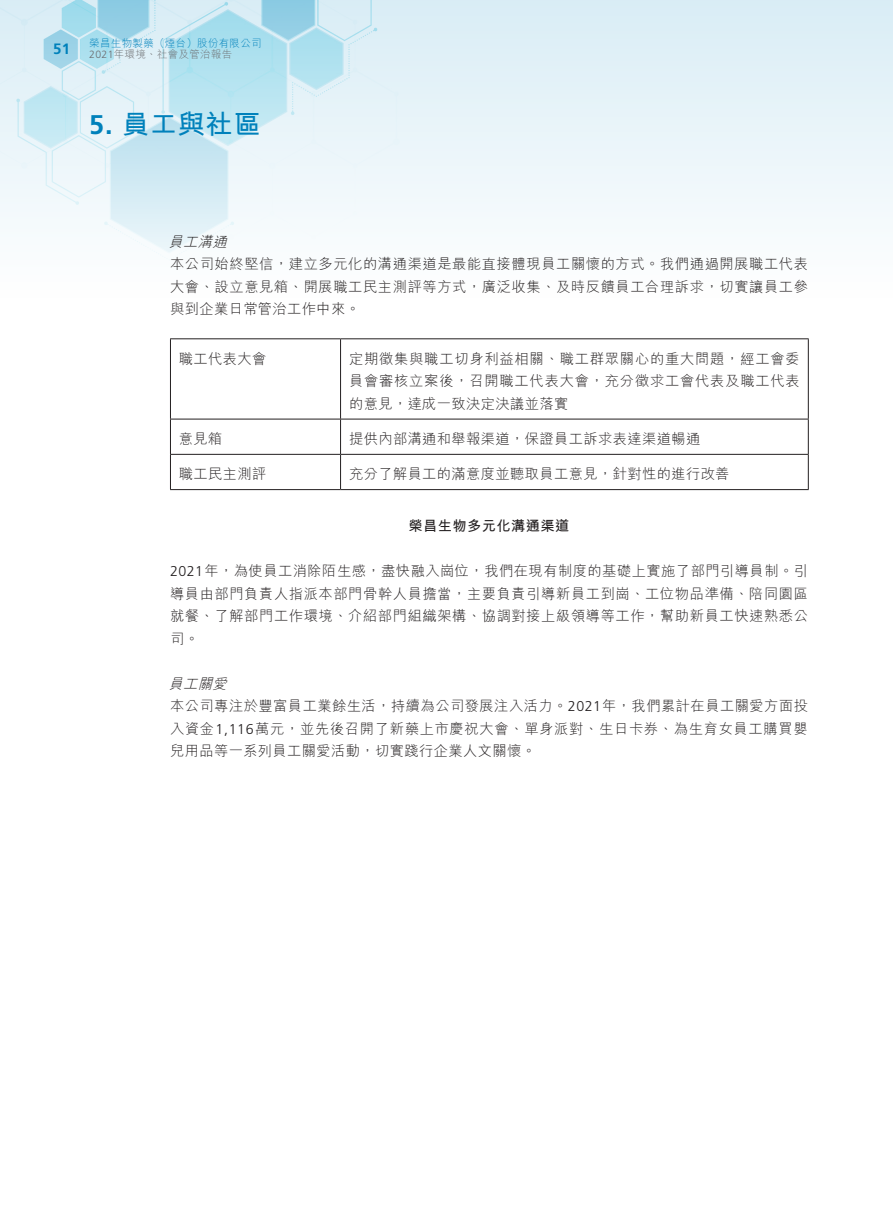
<style>
.page{position:relative;width:893px;height:1212px;background:#fff}
.page>*{position:absolute;margin:0;border:0;box-sizing:border-box;transform-origin:0 0}
.t1{font:700 27px "M Hei HK";letter-spacing:.03em;color:#0081bb}
.t2{font:700 15px "Frutiger LT Std";color:#0081bb}
.t3{font:300 14.25px/22.5px "M Hei HK";letter-spacing:.04em;color:#231f20;text-align:justify}
.t4{font:700 14.25px "M Hei HK";letter-spacing:.03em;color:#231f20}
.t5{font:italic 300 14.25px "M Hei HK";color:#231f20}
.t6{font:300 10.5px "M Hei HK";letter-spacing:.03em;color:#0081bb}
.t7{font:300 10.5px "M Hei HK";letter-spacing:.03em;color:#6c6d70}
.s1{font-family:"Frutiger LT Std"}
.s2{font-style:italic}
</style>
<div class="page">
<div style="left:0;top:0;width:893px;height:301px;background:linear-gradient(to bottom,#d9edf5,#fff)"></div>
<img style="left:0;top:0;width:458px;height:301px">
<hr style="left:170px;top:338px;width:171px;height:1px;background:#231f20">
<hr style="left:170px;top:339px;width:1px;height:80px;background:#231f20">
<hr style="left:341px;top:338px;width:468px;height:1px;background:#231f20">
<hr style="left:340px;top:339px;width:1px;height:80px;background:#231f20">
<hr style="left:808px;top:339px;width:1px;height:80px;background:#231f20">
<hr style="left:170px;top:419px;width:171px;height:1px;background:#231f20">
<hr style="left:170px;top:419px;width:1px;height:35px;background:#231f20">
<hr style="left:341px;top:419px;width:468px;height:1px;background:#231f20">
<hr style="left:340px;top:419px;width:1px;height:35px;background:#231f20">
<hr style="left:808px;top:419px;width:1px;height:35px;background:#231f20">
<hr style="left:170px;top:454px;width:171px;height:1px;background:#231f20">
<hr style="left:170px;top:455px;width:1px;height:34px;background:#231f20">
<hr style="left:341px;top:454px;width:468px;height:1px;background:#231f20">
<hr style="left:340px;top:455px;width:1px;height:34px;background:#231f20">
<hr style="left:808px;top:455px;width:1px;height:34px;background:#231f20">
<hr style="left:170px;top:489px;width:171px;height:1px;background:#231f20">
<hr style="left:341px;top:489px;width:468px;height:1px;background:#231f20">
<p class="t6" style="left:89px;top:38px;width:174px">榮昌生物製藥（煙台）股份有限公司</p>
<p class="t2" style="left:53px;top:40px;width:19px">51</p>
<p class="t7" style="left:89px;top:49px;width:144px"><span class="s1">2021</span>年環境、社會及管治報告</p>
<h1 class="t1" style="left:89px;top:104px;width:173px"><span class="s1">5.</span> 員工與社區</h1>
<p class="t5" style="left:169px;top:234px;width:63px">員工溝通</p>
<p class="t3" style="left:170px;top:252px;width:639px">本公司始終堅信，建立多元化的溝通渠道是最能直接體現員工關懷的方式。我們通過開展職工代表大會、設立意見箱、開展職工民主測評等方式，廣泛收集、及時反饋員工合理訴求，切實讓員工參與到企業日常管治工作中來。</p>
<p class="t3" style="left:349px;top:347px;width:452px">定期徵集與職工切身利益相關、職工群眾關心的重大問題，經工會委</p>
<p class="t3" style="left:179px;top:347px;width:89px">職工代表大會</p>
<p class="t3" style="left:179px;top:427px;width:45px">意見箱</p>
<p class="t3" style="left:179px;top:463px;width:89px">職工民主測評</p>
<p class="t3" style="left:349px;top:370px;width:452px">員會審核立案後，召開職工代表大會，充分徵求工會代表及職工代表的意見，達成一致決定決議並落實</p>
<p class="t3" style="left:349px;top:427px;width:353px">提供內部溝通和舉報渠道，保證員工訴求表達渠道暢通</p>
<p class="t3" style="left:349px;top:463px;width:382px">充分了解員工的滿意度並聽取員工意見，針對性的進行改善</p>
<p class="t4" style="left:409px;top:516px;width:162px">榮昌生物多元化溝通渠道</p>
<p class="t3" style="left:170px;top:560px;width:639px"><span class="s1">2021</span>年，為使員工消除陌生感，盡快融入崗位，我們在現有制度的基礎上實施了部門引導員制。引導員由部門負責人指派本部門骨幹人員擔當，主要負責引導新員工到崗、工位物品準備、陪同園區就餐、了解部門工作環境、介紹部門組織架構、協調對接上級領導等工作，幫助新員工快速熟悉公司。</p>
<p class="t3" style="left:169px;top:672px;width:641px;text-align:left"><span class="s2">員工關愛<br></span>本公司專注於豐富員工業餘生活，持續為公司發展注入活力。<span class="s1">2021</span>年，我們累計在員工關愛方面投入資金<span class="s1">1,116</span>萬元，並先後召開了新藥上市慶祝大會、單身派對、生日卡券、為生育女員工購買嬰兒用品等一系列員工關愛活動，切實踐行企業人文關懷。</p>
</div>
